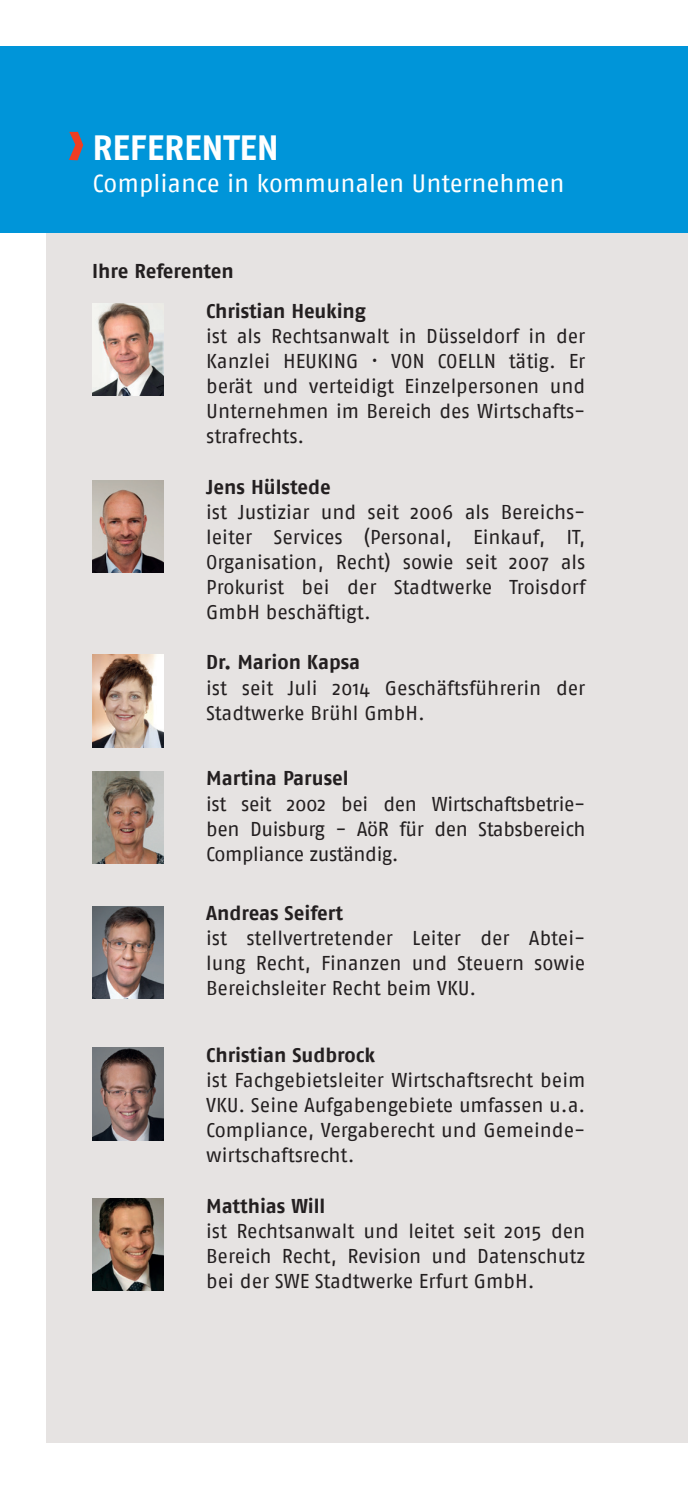
<style>
.page{position:relative;width:688px;height:1489px;background:#fff}
.page>*{position:absolute;margin:0;border:0;box-sizing:border-box;transform-origin:0 0}
.t1{font:700 35px "Fago No";color:#fff}
.t2{font:25px "Fago No";letter-spacing:-.005em;color:#fff}
.t3{font:20px/25px "Fago No";letter-spacing:-.005em;color:#231f20;text-align:justify}
.t4{font:700 20px/39.8px "Fago No";letter-spacing:-.005em;color:#231f20}
</style>
<div class="page">
<div style="left:46px;top:232px;width:641px;height:1210px;background:#e6e3e2"></div>
<div style="left:0;top:46px;width:687px;height:186px;background:#0095d9"></div>
<svg style="left:69px;top:132px;width:14px;height:28px"></svg>
<img style="left:93px;top:303px;width:70px;height:92px">
<img style="left:92px;top:481px;width:71px;height:92px">
<img style="left:92px;top:654px;width:71px;height:93px">
<img style="left:93px;top:771px;width:70px;height:92px">
<img style="left:93px;top:1047px;width:70px;height:93px">
<img style="left:93px;top:1198px;width:70px;height:92px">
<img style="left:93px;top:906px;width:70px;height:92px">
<h1 class="t1" style="left:93px;top:127px;width:188px">REFERENTEN</h1>
<p class="t2" style="left:93px;top:169px;width:473px">Compliance in kommunalen Unternehmen</p>
<p class="t4" style="left:206px;top:251px;width:161px;text-indent:-114px">Ihre Referenten<br>Christian Heuking</p>
<p class="t3" style="left:206px;top:323px;width:380px">ist als Rechtsanwalt in Düsseldorf in der Kanzlei HEUKING · VON COELLN tätig. Er berät und verteidigt Einzelpersonen und Unternehmen im Bereich des Wirtschafts&shy;strafrechts.</p>
<p class="t4" style="left:206px;top:466px;width:126px">Jens Hülstede</p>
<p class="t3" style="left:206px;top:499px;width:381px">ist Justiziar und seit 2006 als Bereichs&shy;leiter Services (Personal, Einkauf, IT, Organisation, Recht) sowie seit 2007 als Prokurist bei der Stadtwerke Troisdorf GmbH beschäftigt.</p>
<p class="t4" style="left:206px;top:642px;width:155px">Dr. Marion Kapsa</p>
<p class="t3" style="left:206px;top:674px;width:380px">ist seit Juli 2014 Geschäftsführerin der<br>Stadtwerke Brühl GmbH.</p>
<p class="t4" style="left:206px;top:758px;width:144px">Martina Parusel</p>
<p class="t3" style="left:206px;top:790px;width:380px">ist seit 2002 bei den Wirtschaftsbetrie&shy;ben Duisburg - AöR für den Stabsbereich Compliance zuständig.</p>
<p class="t4" style="left:206px;top:893px;width:138px">Andreas Seifert</p>
<p class="t3" style="left:206px;top:925px;width:380px">ist stellvertretender Leiter der Abtei&shy;lung Recht, Finanzen und Steuern sowie Bereichsleiter Recht beim VKU.</p>
<p class="t4" style="left:206px;top:1034px;width:170px">Christian Sudbrock</p>
<p class="t3" style="left:206px;top:1067px;width:380px">ist Fachgebietsleiter Wirtschaftsrecht beim VKU. Seine Aufgabengebiete umfassen u.a.<br>Compliance, Vergaberecht und Gemeinde&shy;wirtschaftsrecht.</p>
<p class="t4" style="left:206px;top:1185px;width:121px">Matthias Will</p>
<p class="t3" style="left:206px;top:1217px;width:380px">ist Rechtsanwalt und leitet seit 2015 den Bereich Recht, Revision und Datenschutz bei der SWE Stadtwerke Erfurt GmbH.</p>
</div>
